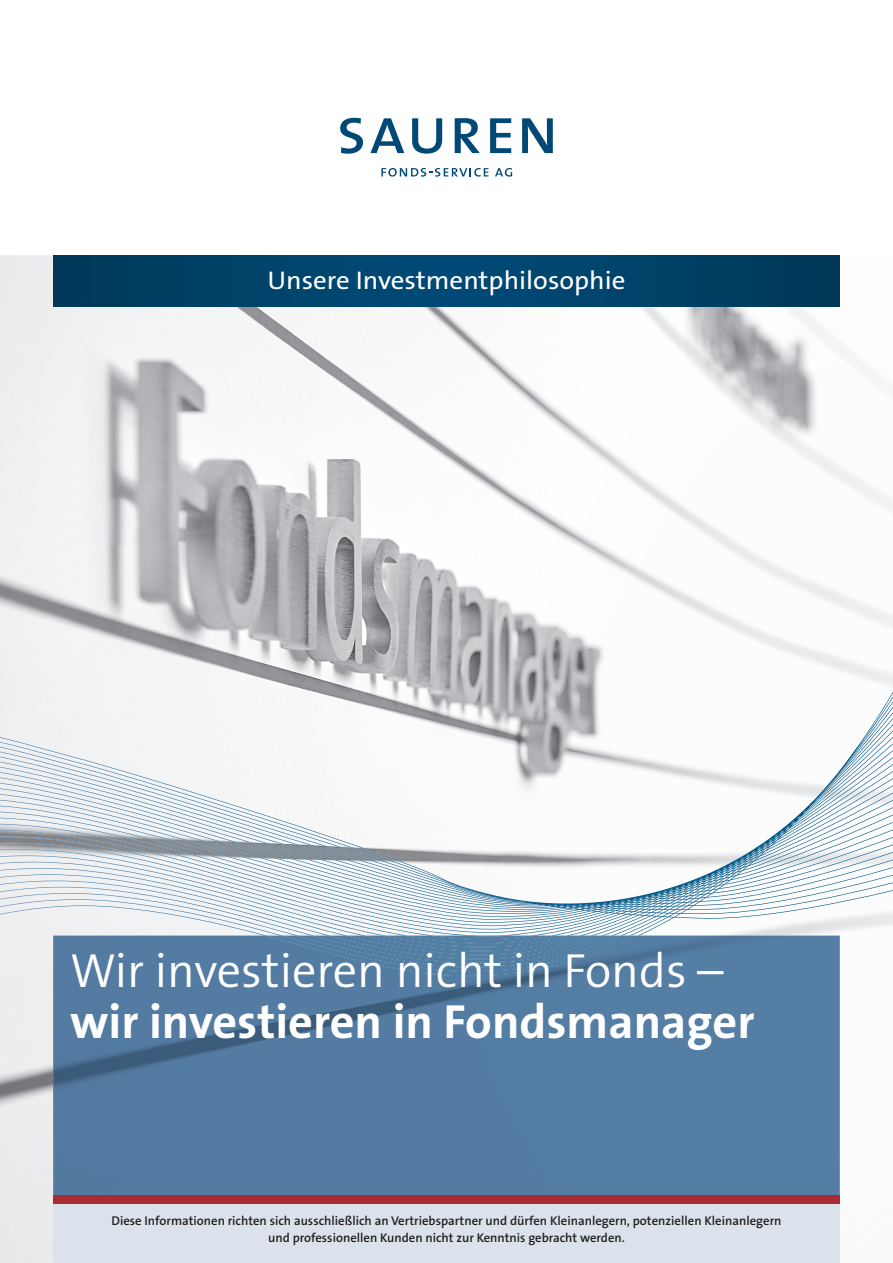
<style>
.page{position:relative;width:893px;height:1263px;background:#fff}
.page>*{position:absolute;margin:0;border:0;box-sizing:border-box;transform-origin:0 0}
.t1{font:700 48.3px "The Sans Os F";color:#fff}
.t2{font:300 48.3px "The Sans Os F";color:#fff}
.t3{font:25.65px "The Sans Os F";color:#fff;scale:1.05 1}
.t4{font:600 12.75px/17px "The Sans Os F";color:#231f20;text-align:center}
</style>
<div class="page">
<img style="left:0;top:255px;width:893px;height:1008px">
<svg style="left:0;top:733px;width:867px;height:171px"></svg>
<svg style="left:53px;top:255px;width:787px;height:51px;background:#004168"></svg>
<div style="left:53px;top:935px;width:787px;height:260px;background:#547ca2"></div>
<svg style="left:264px;top:935px;width:375px;height:41px;background:#567fa4"></svg>
<svg style="left:340px;top:118px;width:23px;height:36px"></svg>
<svg style="left:370px;top:118px;width:34px;height:35px"></svg>
<svg style="left:412px;top:118px;width:30px;height:36px"></svg>
<svg style="left:455px;top:118px;width:25px;height:35px"></svg>
<svg style="left:490px;top:118px;width:21px;height:35px"></svg>
<svg style="left:522px;top:118px;width:31px;height:35px"></svg>
<svg style="left:381px;top:168px;width:107px;height:9px"></svg>
<svg style="left:495px;top:168px;width:17px;height:9px"></svg>
<div style="left:53px;top:1203px;width:787px;height:60px;background:#dbe2ec"></div>
<div style="left:53px;top:1195px;width:787px;height:8px;background:#a72b30"></div>
<h2 class="t3" style="left:267px;top:264px;width:342px">Unsere Investmentphilosophie</h2>
<h1 class="t2" style="left:70px;top:939px;width:655px">Wir investieren nicht in Fonds –</h1>
<h1 class="t1" style="left:70px;top:990px;width:686px">wir investieren in Fondsmanager</h1>
<p class="t4" style="left:111px;top:1212px;width:671px">Diese Informationen richten sich ausschließlich an Vertriebspartner und dürfen Kleinanlegern, potenziellen Kleinanlegern und professionellen Kunden nicht zur Kenntnis gebracht werden.</p>
</div>
